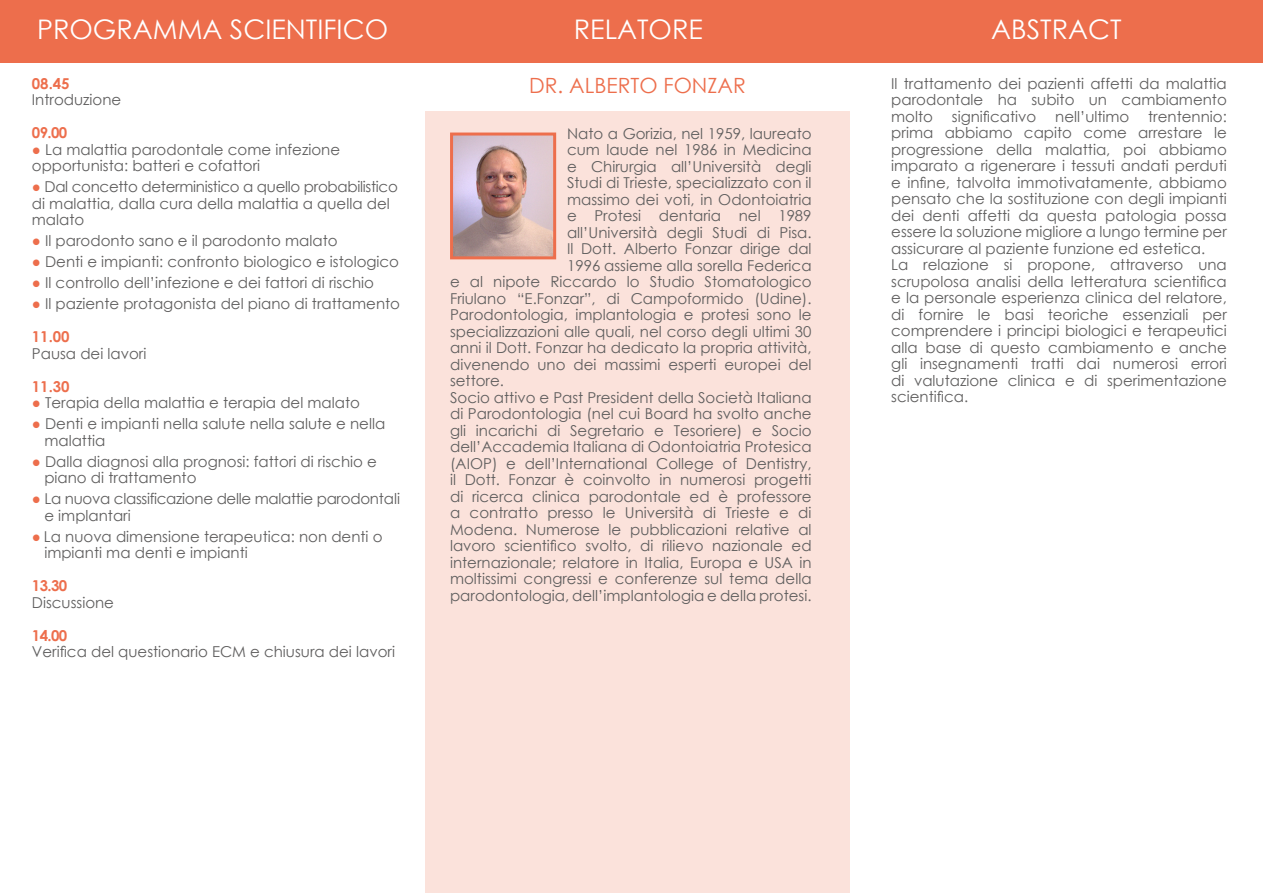
<style>
.page{position:relative;width:1263px;height:893px;background:#fff}
.page>*{position:absolute;margin:0;border:0;box-sizing:border-box;transform-origin:0 0}
.t1{font:27px "Century Gothic";color:#fff}
.t2{font:21px "Century Gothic";color:#ed6e4c}
.t3{font:15px/16.5px "Century Gothic";color:#5f5e5e}
.t4{font:15px/16.5px "Century Gothic";letter-spacing:-.02em;color:#5f5e5e}
.t5{font:700 15px "Century Gothic";letter-spacing:-.02em;color:#ed6e4c}
.s1{color:#ed6e4c}
</style>
<div class="page">
<div style="left:425px;top:111px;width:425px;height:782px;background:#fbe2db"></div>
<div style="left:0;top:0;width:1263px;height:63px;background:#ed6e4c"></div>
<img style="left:454px;top:137px;width:98px;height:118px">
<div style="left:450px;top:133px;width:106px;height:126px;border:3px solid #ed6e4c"></div>
<h1 class="t1" style="left:37px;top:10px;width:352px">PROGRAMMA SCIENTIFICO</h1>
<h1 class="t1" style="left:991px;top:10px;width:132px">ABSTRACT</h1>
<p class="t5" style="left:32px;top:72px;width:39px">08.45</p>
<p class="t3" style="left:32px;top:91px;width:91px">Introduzione</p>
<p class="t5" style="left:32px;top:122px;width:37px">09.00</p>
<p class="t3" style="left:32px;top:141px;width:310px"><span class="s1">●</span> La malattia parodontale come infezione opportunista: batteri e cofattori</p>
<p class="t3" style="left:32px;top:178px;width:368px"><span class="s1">●</span> Dal concetto deterministico a quello probabilistico di malattia, dalla cura della malattia a quella del malato</p>
<p class="t3" style="left:32px;top:232px;width:307px"><span class="s1">●</span> Il parodonto sano e il parodonto malato</p>
<p class="t3" style="left:32px;top:253px;width:369px"><span class="s1">●</span> Denti e impianti: confronto biologico e istologico</p>
<p class="t3" style="left:32px;top:274px;width:344px"><span class="s1">●</span> Il controllo dell’infezione e dei fattori di rischio</p>
<p class="t3" style="left:32px;top:295px;width:370px"><span class="s1">●</span> Il paziente protagonista del piano di trattamento</p>
<p class="t5" style="left:32px;top:326px;width:39px">11.00</p>
<p class="t3" style="left:32px;top:345px;width:116px">Pausa dei lavori</p>
<p class="t5" style="left:32px;top:375px;width:39px">11.30</p>
<p class="t3" style="left:32px;top:394px;width:330px"><span class="s1">●</span> Terapia della malattia e terapia del malato</p>
<p class="t3" style="left:44px;top:415px;width:342px;text-indent:-12px"><span class="s1">●</span> Denti e impianti nella salute nella salute e nella malattia</p>
<p class="t3" style="left:44px;top:453px;width:334px;text-indent:-12px"><span class="s1">●</span> Dalla diagnosi alla prognosi: fattori di rischio e piano di trattamento</p>
<p class="t4" style="left:44px;top:490px;width:357px;text-indent:-12px"><span class="s1">●</span> La nuova classificazione delle malattie parodontali e implantari</p>
<p class="t3" style="left:44px;top:528px;width:340px;text-indent:-12px"><span class="s1">●</span> La nuova dimensione terapeutica: non denti o impianti ma denti e impianti</p>
<p class="t5" style="left:32px;top:575px;width:37px">13.30</p>
<p class="t3" style="left:32px;top:594px;width:84px">Discussione</p>
<p class="t5" style="left:32px;top:624px;width:37px">14.00</p>
<p class="t3" style="left:32px;top:643px;width:365px">Verifica del questionario ECM e chiusura dei lavori</p>
<h1 class="t1" style="left:574px;top:10px;width:131px">RELATORE</h1>
<p class="t3" style="left:891px;top:75px;width:337px;text-align:justify">Il trattamento dei pazienti affetti da malattia parodontale ha subito un cambiamento molto</p>
<h2 class="t2" style="left:529px;top:71px;width:218px">DR. ALBERTO FONZAR</h2>
<p class="t3" style="left:891px;top:108px;width:337px;text-indent:257px">trentennio: prima abbiamo capito come arrestare le progressione della malattia, poi abbiamo imparato a rigenerare i tessuti andati perduti e infine, talvolta immotivatamente, abbiamo pensato che la sostituzione con degli impianti dei denti affetti da questa patologia possa essere la soluzione migliore a lungo termine per assicurare al paziente funzione ed estetica.<br>La relazione si propone, attraverso una scrupolosa analisi della letteratura scientifica e la personale esperienza clinica del relatore, di fornire le basi teoriche essenziali per comprendere i principi biologici e terapeutici alla base di questo cambiamento e anche gli insegnamenti tratti dai numerosi errori di valutazione clinica e di sperimentazione scientifica.</p>
<p class="t3" style="left:952px;top:108px;width:86px">significativo</p>
<p class="t3" style="left:1055px;top:108px;width:76px">nell’ultimo</p>
<p class="t3" style="left:567px;top:125px;width:246px">Nato a Gorizia, nel 1959, laureato</p>
<p class="t3" style="left:567px;top:141px;width:246px">cum laude nel 1986 in Medicina</p>
<p class="t3" style="left:567px;top:158px;width:246px">e Chirurgia all’Università degli</p>
<p class="t3" style="left:567px;top:174px;width:246px">Studi di Trieste, specializzato con il</p>
<p class="t3" style="left:567px;top:191px;width:246px">massimo dei voti, in Odontoiatria</p>
<p class="t3" style="left:567px;top:207px;width:246px">e Protesi dentaria nel 1989</p>
<p class="t3" style="left:567px;top:224px;width:246px">all’Università degli Studi di Pisa.</p>
<p class="t3" style="left:567px;top:240px;width:246px">Il Dott. Alberto Fonzar dirige dal</p>
<p class="t3" style="left:567px;top:257px;width:246px">1996 assieme alla sorella Federica</p>
<p class="t3" style="left:450px;top:273px;width:363px">e al nipote Riccardo lo Studio Stomatologico</p>
<p class="t3" style="left:450px;top:290px;width:363px">Friulano “E.Fonzar”, di Campoformido (Udine).</p>
<p class="t3" style="left:450px;top:306px;width:363px">Parodontologia, implantologia e protesi sono le</p>
<p class="t3" style="left:450px;top:323px;width:363px">specializzazioni alle quali, nel corso degli ultimi 30</p>
<p class="t3" style="left:450px;top:339px;width:363px">anni il Dott. Fonzar ha dedicato la propria attività,</p>
<p class="t3" style="left:450px;top:356px;width:363px">divenendo uno dei massimi esperti europei del</p>
<p class="t3" style="left:450px;top:372px;width:55px">settore.</p>
<p class="t3" style="left:450px;top:389px;width:363px">Socio attivo e Past President della Società Italiana</p>
<p class="t3" style="left:450px;top:405px;width:363px">di Parodontologia (nel cui Board ha svolto anche</p>
<p class="t3" style="left:450px;top:422px;width:363px">gli incarichi di Segretario e Tesoriere) e Socio</p>
<p class="t3" style="left:450px;top:438px;width:363px">dell’Accademia Italiana di Odontoiatria Protesica</p>
<p class="t3" style="left:450px;top:455px;width:363px">(AIOP) e dell’International College of Dentistry,</p>
<p class="t3" style="left:450px;top:471px;width:363px">il Dott. Fonzar è coinvolto in numerosi progetti</p>
<p class="t3" style="left:450px;top:488px;width:363px">di ricerca clinica parodontale ed è professore</p>
<p class="t3" style="left:450px;top:504px;width:363px">a contratto presso le Università di Trieste e di</p>
<p class="t3" style="left:450px;top:521px;width:363px">Modena. Numerose le pubblicazioni relative al</p>
<p class="t3" style="left:450px;top:537px;width:363px">lavoro scientifico svolto, di rilievo nazionale ed</p>
<p class="t3" style="left:450px;top:554px;width:363px">internazionale; relatore in Italia, Europa e USA in</p>
<p class="t3" style="left:450px;top:570px;width:363px">moltissimi congressi e conferenze sul tema della</p>
<p class="t3" style="left:450px;top:587px;width:363px">parodontologia, dell’implantologia e della protesi.</p>
</div>
